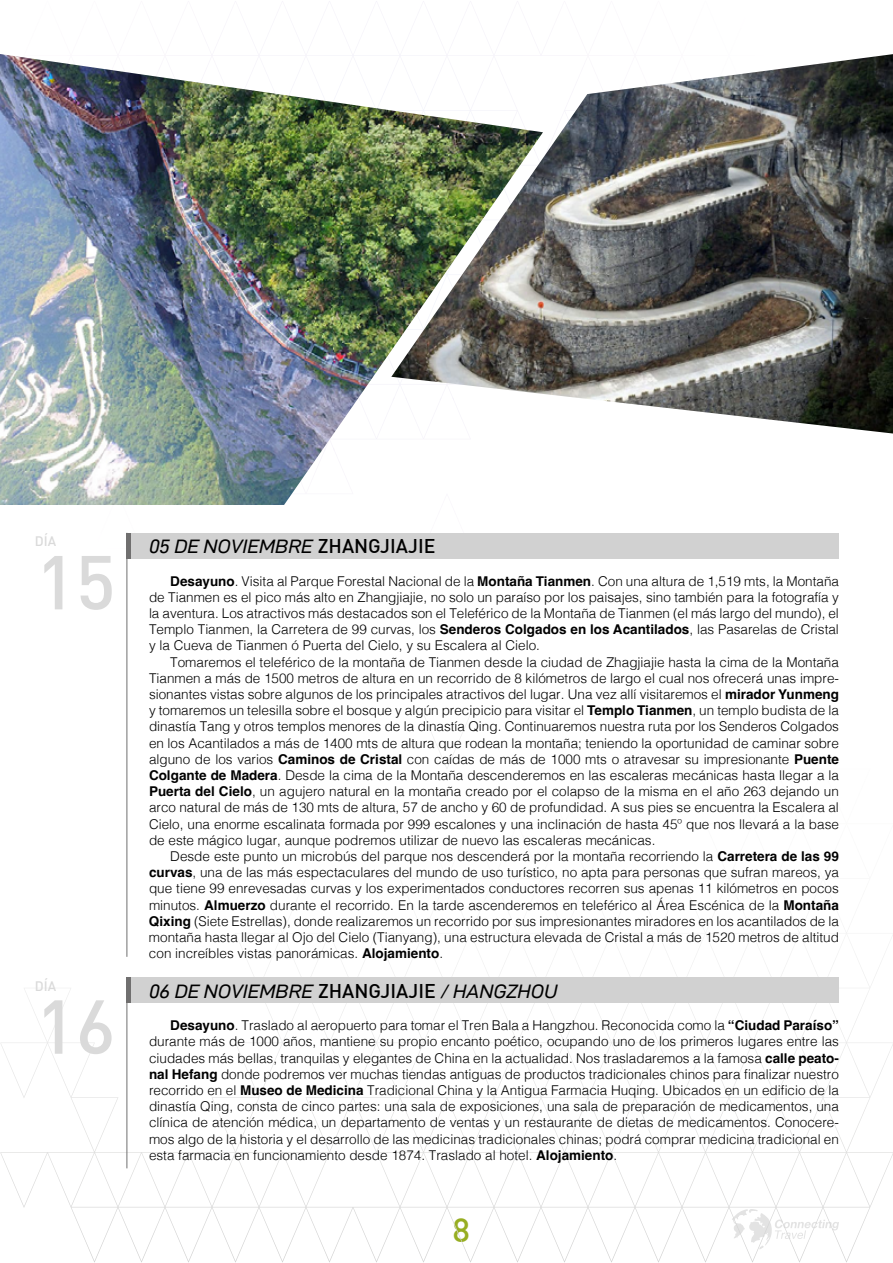
<style>
.page{position:relative;width:893px;height:1263px;background:#fff}
.page>*{position:absolute;margin:0;border:0;box-sizing:border-box;transform-origin:0 0}
.t1{font:500 75px "DIN";color:#dadada}
.t2{font:500 33px "DIN";color:#97ae22}
.t3{font:19.5px "D DIN Exp Italic";color:#000}
.t4{font:300 13.5px/16.2px "Helvetica";color:#000;text-align:justify}
.t5{font:500 13.5px "DIN";color:#dadada}
.s1{font-family:"DIN";font-weight:500}
.s2{font-weight:700}
</style>
<div class="page">
<svg style="left:0;top:715px;width:893px;height:548px"></svg>
<svg style="left:423px;top:715px;width:48px;height:55px"></svg>
<div style="left:127px;top:533px;width:712px;height:25px;background:#d1d1d1"></div>
<hr style="left:126px;top:533px;width:4px;height:25px;background:#706f6f">
<hr style="left:127px;top:533px;width:1px;height:424px;background:#706f6f">
<div style="left:127px;top:977px;width:712px;height:26px;background:#d1d1d1"></div>
<hr style="left:126px;top:977px;width:4px;height:26px;background:#706f6f">
<hr style="left:127px;top:977px;width:1px;height:191px;background:#706f6f">
<img style="left:543px;top:54px;width:350px;height:379px">
<img style="left:0;top:54px;width:543px;height:451px">
<p class="t5" style="left:35px;top:533px;width:23px">DÍA</p>
<h1 class="t1" style="left:36px;top:534px;width:81px">15</h1>
<p class="t5" style="left:35px;top:977px;width:23px">DÍA</p>
<h1 class="t1" style="left:36px;top:979px;width:81px">16</h1>
<h3 class="t3" style="left:149px;top:536px;width:288px">05 DE NOVIEMBRE <span class="s1">ZHANGJIAJIE</span></h3>
<p class="t4" style="left:149px;top:572px;width:691px;text-indent:21px"><span class="s2">Desayuno</span>. Visita al Parque Forestal Nacional de la <span class="s2">Montaña Tianmen</span>. Con una altura de 1,519 mts, la Montaña de Tianmen es el pico más alto en Zhangjiajie, no solo un paraíso por los paisajes, sino también para la fotografía y la aventura. Los atractivos más destacados son el Teleférico de la Montaña de Tianmen (el más largo del mundo), el Templo Tianmen, la Carretera de 99 curvas, los <span class="s2">Senderos Colgados en los Acantilados</span>, las Pasarelas de Cristal y la Cueva de Tianmen ó Puerta del Cielo, y su Escalera al Cielo.</p>
<p class="t4" style="left:149px;top:653px;width:692px;text-indent:21px">Tomaremos el teleférico de la montaña de Tianmen desde la ciudad de Zhagjiajie hasta la cima de la Montaña Tianmen a más de 1500 metros de altura en un recorrido de 8 kilómetros de largo el cual nos ofrecerá unas impre&shy;sionantes vistas sobre algunos de los principales atractivos del lugar. Una vez allí visitaremos el <span class="s2">mirador Yunmeng </span>y tomaremos un telesilla sobre el bosque y algún precipicio para visitar el <span class="s2">Templo Tianmen</span>, un templo budista de la dinastía Tang y otros templos menores de la dinastía Qing. Continuaremos nuestra ruta por los Senderos Colgados en los Acantilados a más de 1400 mts de altura que rodean la montaña; teniendo la oportunidad de caminar sobre alguno de los varios <span class="s2">Caminos de Cristal</span> con caídas de más de 1000 mts o atravesar su impresionante <span class="s2">Puente Colgante de Madera</span>. Desde la cima de la Montaña descenderemos en las escaleras mecánicas hasta llegar a la <span class="s2">Puerta del Cielo</span>, un agujero natural en la montaña creado por el colapso de la misma en el año 263 dejando un arco natural de más de 130 mts de altura, 57 de ancho y 60 de profundidad. A sus pies se encuentra la Escalera al Cielo, una enorme escalinata formada por 999 escalones y una inclinación de hasta 45º que nos llevará a la base de este mágico lugar, aunque podremos utilizar de nuevo las escaleras mecánicas.</p>
<p class="t4" style="left:149px;top:847px;width:692px;text-indent:21px">Desde este punto un microbús del parque nos descenderá por la montaña recorriendo la <span class="s2">Carretera de las 99 curvas</span>, una de las más espectaculares del mundo de uso turístico, no apta para personas que sufran mareos, ya que tiene 99 enrevesadas curvas y los experimentados conductores recorren sus apenas 11 kilómetros en pocos minutos. <span class="s2">Almuerzo</span> durante el recorrido. En la tarde ascenderemos en teleférico al Área Escénica de la <span class="s2">Montaña Qixing</span> (Siete Estrellas), donde realizaremos un recorrido por sus impresionantes miradores en los acantilados de la montaña hasta llegar al Ojo del Cielo (Tianyang), una estructura elevada de Cristal a más de 1520 metros de altitud con increíbles vistas panorámicas. <span class="s2">Alojamiento</span>.</p>
<h3 class="t3" style="left:149px;top:980px;width:410px">06 DE NOVIEMBRE <span class="s1">ZHANGJIAJIE</span> / HANGZHOU</h3>
<p class="t4" style="left:149px;top:1016px;width:691px;text-indent:21px"><span class="s2">Desayuno</span>. Traslado al aeropuerto para tomar el Tren Bala a Hangzhou. Reconocida como la <span class="s2">“Ciudad Paraíso” </span>durante más de 1000 años, mantiene su propio encanto poético, ocupando uno de los primeros lugares entre las ciudades más bellas, tranquilas y elegantes de China en la actualidad. Nos trasladaremos a la famosa <span class="s2">calle peato&shy;nal Hefang</span> donde podremos ver muchas tiendas antiguas de productos tradicionales chinos para finalizar nuestro recorrido en el <span class="s2">Museo de Medicina</span> Tradicional China y la Antigua Farmacia Huqing. Ubicados en un edificio de la dinastía Qing, consta de cinco partes: una sala de exposiciones, una sala de preparación de medicamentos, una clínica de atención médica, un departamento de ventas y un restaurante de dietas de medicamentos. Conocere&shy;mos algo de la historia y el desarrollo de las medicinas tradicionales chinas; podrá comprar medicina tradicional en esta farmacia en funcionamiento desde 1874. Traslado al hotel. <span class="s2">Alojamiento</span>.</p>
<h2 class="t2" style="left:453px;top:1209px;width:19px">8</h2>
</div>
